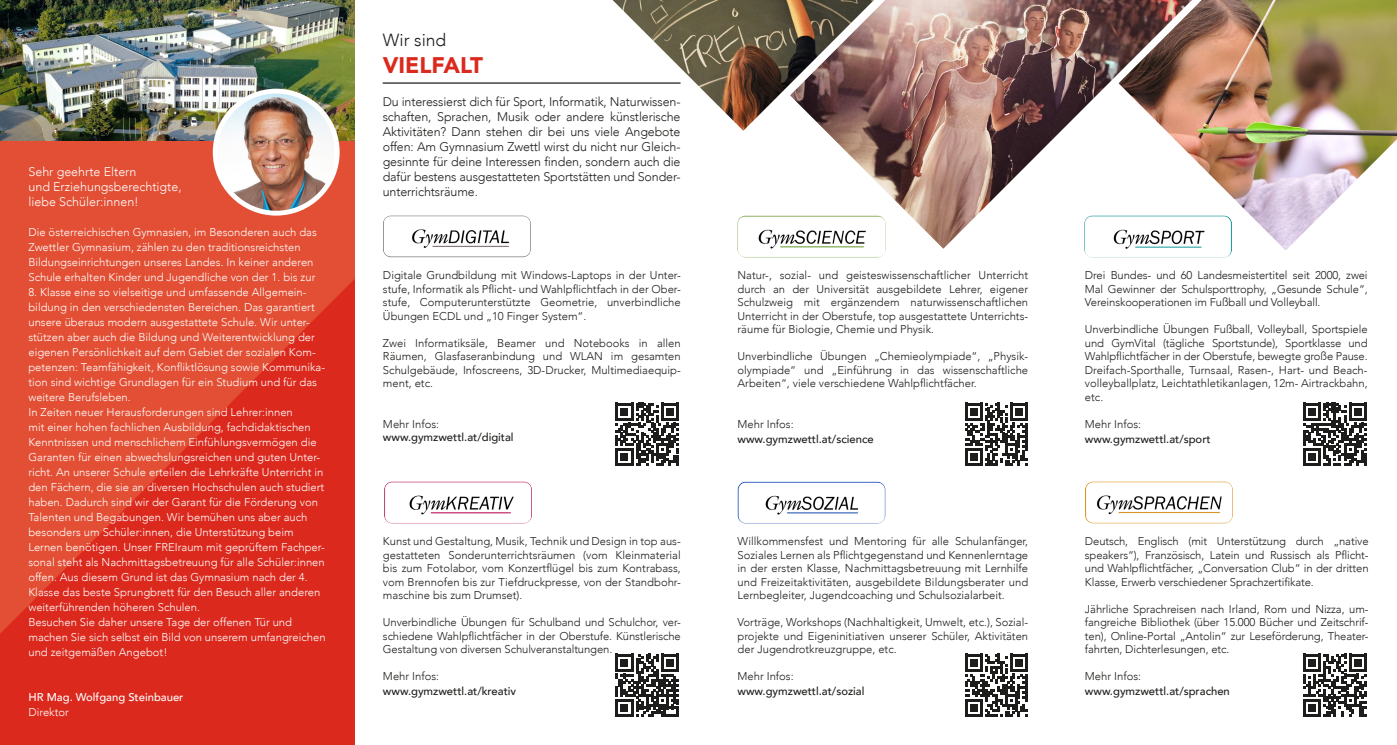
<style>
.page{position:relative;width:1397px;height:745px;background:#fff}
.page>*{position:absolute;margin:0;border:0;box-sizing:border-box;transform-origin:0 0}
.t1{font:900 22.5px "Avenir";color:#db291d}
.t2{font:300 17.5px "Avenir";color:#1d1d1b}
.t3{font:300 12.5px/15px "Avenir";letter-spacing:-.01em;color:#1d1d1b;text-align:justify}
.t4{font:300 12.5px/15px "Avenir";color:#fff}
.t5{font:300 11.25px/13.5px "Avenir";color:#1d1d1b;text-align:justify}
.t6{font:300 11.25px/15px "Avenir";color:#fff}
.t7{font:500 11.25px "Avenir";color:#1d1d1b}
.t8{font:500 11.25px "Avenir";color:#fff}
</style>
<div class="page">
<img style="left:1191px;top:0;width:205px;height:250px">
<img style="left:826px;top:0;width:365px;height:248px">
<div style="left:0;top:0;width:355px;height:744px;background:#e24f34"></div>
<svg style="left:0;top:279px;width:355px;height:465px;fill:#db291d"></svg>
<img style="left:0;top:0;width:355px;height:140px">
<img style="left:217px;top:91px;width:117px;height:122px">
<div style="left:213px;top:89px;width:126px;height:126px;border:5px solid #fff;border-radius:50%"></div>
<hr style="left:382px;top:82px;width:298px;height:2px;background:#1d1d1b">
<img style="left:383px;top:215px;width:147px;height:42px">
<svg style="left:615px;top:402px;width:63px;height:63px"></svg>
<img style="left:384px;top:481px;width:148px;height:42px">
<svg style="left:615px;top:653px;width:63px;height:63px"></svg>
<img style="left:737px;top:215px;width:148px;height:42px">
<svg style="left:965px;top:402px;width:62px;height:63px"></svg>
<img style="left:737px;top:481px;width:148px;height:42px">
<svg style="left:965px;top:653px;width:62px;height:63px"></svg>
<img style="left:1084px;top:215px;width:147px;height:42px">
<svg style="left:1303px;top:402px;width:62px;height:63px"></svg>
<img style="left:1085px;top:481px;width:147px;height:42px">
<svg style="left:1303px;top:653px;width:62px;height:63px"></svg>
<img style="left:612px;top:0;width:261px;height:131px">
<p class="t4" style="left:28px;top:164px;width:155px">Sehr geehrte Eltern<br>und Erziehungsberechtigte,</p>
<p class="t4" style="left:28px;top:194px;width:112px">liebe Schüler:innen!</p>
<p class="t6" style="left:28px;top:224px;width:290px">Die österreichischen Gymnasien, im Besonderen auch das Zwettler Gymnasium, zählen zu den traditionsreichsten Bildungseinrichtungen unseres Landes. In keiner anderen Schule erhalten Kinder und Jugendliche von der 1. bis zur</p>
<p class="t6" style="left:28px;top:284px;width:298px">8. Klasse eine so vielseitige und umfassende Allgemein&shy;bildung in den verschiedensten Bereichen. Das garantiert unsere überaus modern ausgestattete Schule. Wir unter&shy;stützen aber auch die Bildung und Weiterentwicklung der eigenen Persönlichkeit auf dem Gebiet der sozialen Kom&shy;petenzen: Teamfähigkeit, Konfliktlösung sowie Kommunika&shy;tion sind wichtige Grundlagen für ein Studium und für das weitere Berufsleben.</p>
<p class="t6" style="left:28px;top:404px;width:298px">In Zeiten neuer Herausforderungen sind Lehrer:innen<br>mit einer hohen fachlichen Ausbildung, fachdidaktischen Kenntnissen und menschlichem Einfühlungsvermögen die Garanten für einen abwechslungsreichen und guten Unter&shy;richt. An unserer Schule erteilen die Lehrkräfte Unterricht in den Fächern, die sie an diversen Hochschulen auch studiert haben. Dadurch sind wir der Garant für die Förderung von Talenten und Begabungen. Wir bemühen uns aber auch besonders um Schüler:innen, die Unterstützung beim Lernen benötigen. Unser FREIraum mit geprüftem Fachper&shy;sonal steht als Nachmittagsbetreuung für alle Schüler:innen offen. Aus diesem Grund ist das Gymnasium nach der 4.<br>Klasse das beste Sprungbrett für den Besuch aller anderen weiterführenden höheren Schulen.</p>
<p class="t6" style="left:28px;top:614px;width:299px">Besuchen Sie daher unsere Tage der offenen Tür und machen Sie sich selbst ein Bild von unserem umfangreichen und zeitgemäßen Angebot!</p>
<p class="t8" style="left:28px;top:687px;width:156px">HR Mag. Wolfgang Steinbauer</p>
<p class="t6" style="left:28px;top:704px;width:42px">Direktor</p>
<p class="t2" style="left:382px;top:29px;width:65px">Wir sind</p>
<p class="t1" style="left:382px;top:46px;width:102px">VIELFALT</p>
<p class="t3" style="left:382px;top:94px;width:299px">Du interessierst dich für Sport, Informatik, Naturwissen&shy;schaften, Sprachen, Musik oder andere künstlerische Aktivitäten? Dann stehen dir bei uns viele Angebote offen: Am Gymnasium Zwettl wirst du nicht nur Gleich&shy;gesinnte für deine Interessen finden, sondern auch die dafür bestens ausgestatteten Sportstätten und Sonder&shy;unterrichtsräume.</p>
<p class="t5" style="left:383px;top:268px;width:299px">Digitale Grundbildung mit Windows-Laptops in der Unter&shy;stufe, Informatik als Pflicht- und Wahlpflichtfach in der Ober&shy;stufe, Computerunterstützte Geometrie, unverbindliche Übungen ECDL und „10 Finger System“.</p>
<p class="t5" style="left:383px;top:336px;width:299px">Zwei Informatiksäle, Beamer und Notebooks in allen Räumen, Glasfaseranbindung und WLAN im gesamten Schulgebäude, Infoscreens, 3D-Drucker, Multimediaequip&shy;ment, etc.</p>
<p class="t5" style="left:383px;top:417px;width:58px">Mehr Infos:</p>
<p class="t7" style="left:383px;top:427px;width:132px">www.gymzwettl.at/digital</p>
<p class="t5" style="left:383px;top:534px;width:299px">Kunst und Gestaltung, Musik, Technik und Design in top aus&shy;gestatteten Sonderunterrichtsräumen (vom Kleinmaterial bis zum Fotolabor, vom Konzertflügel bis zum Kontrabass, vom Brennofen bis zur Tiefdruckpresse, von der Standbohr&shy;maschine bis zum Drumset).</p>
<p class="t5" style="left:383px;top:615px;width:299px">Unverbindliche Übungen für Schulband und Schulchor, ver&shy;schiedene Wahlpflichtfächer in der Oberstufe. Künstlerische Gestaltung von diversen Schulveranstaltungen.</p>
<p class="t5" style="left:383px;top:669px;width:58px">Mehr Infos:</p>
<p class="t7" style="left:383px;top:681px;width:135px">www.gymzwettl.at/kreativ</p>
<p class="t5" style="left:737px;top:268px;width:292px">Natur-, sozial- und geisteswissenschaftlicher Unterricht durch an der Universität ausgebildete Lehrer, eigener Schulzweig mit ergänzendem naturwissenschaftlichen Unterricht in der Oberstufe, top ausgestattete Unterrichts&shy;räume für Biologie, Chemie und Physik.</p>
<p class="t5" style="left:737px;top:349px;width:292px">Unverbindliche Übungen „Chemieolympiade“, „Physik&shy;olympiade“ und „Einführung in das wissenschaftliche Arbeiten“, viele verschiedene Wahlpflichtfächer.</p>
<p class="t5" style="left:737px;top:417px;width:58px">Mehr Infos:</p>
<p class="t7" style="left:737px;top:429px;width:138px">www.gymzwettl.at/science</p>
<p class="t5" style="left:737px;top:534px;width:292px">Willkommensfest und Mentoring für alle Schulanfänger, Soziales Lernen als Pflichtgegenstand und Kennenlerntage in der ersten Klasse, Nachmittagsbetreuung mit Lernhilfe und Freizeitaktivitäten, ausgebildete Bildungsberater und Lernbegleiter, Jugendcoaching und Schulsozialarbeit.</p>
<p class="t5" style="left:737px;top:615px;width:292px">Vorträge, Workshops (Nachhaltigkeit, Umwelt, etc.), Sozial&shy;projekte und Eigeninitiativen unserer Schüler, Aktivitäten der Jugendrotkreuzgruppe, etc.</p>
<p class="t5" style="left:737px;top:669px;width:58px">Mehr Infos:</p>
<p class="t7" style="left:737px;top:681px;width:128px">www.gymzwettl.at/sozial</p>
<p class="t5" style="left:1084px;top:268px;width:284px">Drei Bundes- und 60 Landesmeistertitel seit 2000, zwei Mal Gewinner der Schulsporttrophy, „Gesunde Schule“, Vereinskooperationen im Fußball und Volleyball.</p>
<p class="t5" style="left:1084px;top:322px;width:284px">Unverbindliche Übungen Fußball, Volleyball, Sportspiele und GymVital (tägliche Sportstunde), Sportklasse und Wahlpflichtfächer in der Oberstufe, bewegte große Pause.</p>
<p class="t5" style="left:1084px;top:363px;width:284px">Dreifach-Sporthalle, Turnsaal, Rasen-, Hart- und Beach&shy;volleyballplatz, Leichtathletikanlagen, 12m- Airtrackbahn, etc.</p>
<p class="t5" style="left:1084px;top:417px;width:58px">Mehr Infos:</p>
<p class="t7" style="left:1084px;top:429px;width:127px">www.gymzwettl.at/sport</p>
<p class="t5" style="left:1084px;top:534px;width:285px">Deutsch, Englisch (mit Unterstützung durch „native speakers“), Französisch, Latein und Russisch als Pflicht&shy;und Wahlpflichtfächer, „Conversation Club“ in der dritten Klasse, Erwerb verschiedener Sprachzertifikate.</p>
<p class="t5" style="left:1084px;top:601px;width:285px">Jährliche Sprachreisen nach Irland, Rom und Nizza, um&shy;fangreiche Bibliothek (über 15.000 Bücher und Zeitschrif&shy;ten), Online-Portal „Antolin“ zur Leseförderung, Theater&shy;fahrten, Dichterlesungen, etc.</p>
<p class="t5" style="left:1084px;top:669px;width:58px">Mehr Infos:</p>
<p class="t7" style="left:1084px;top:681px;width:146px">www.gymzwettl.at/sprachen</p>
</div>
